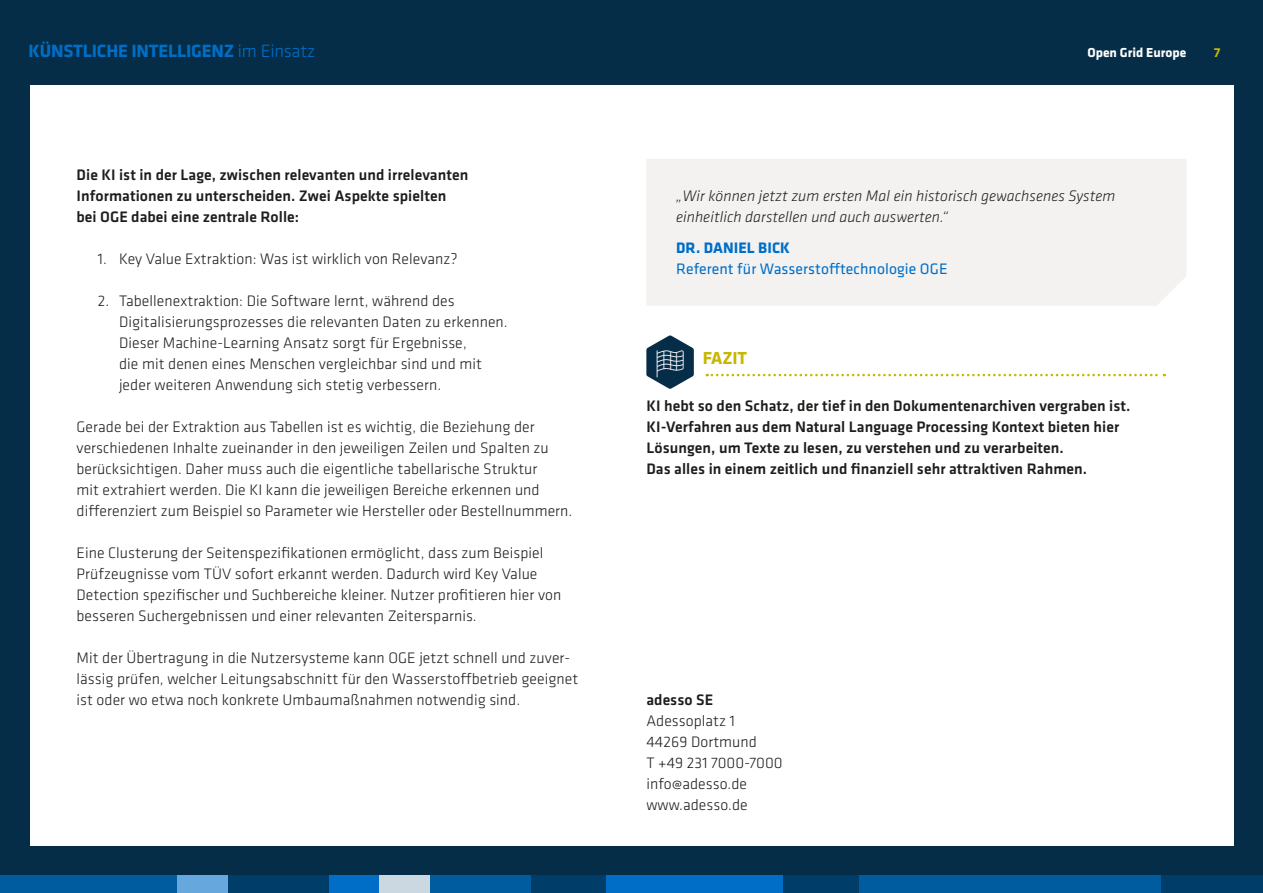
<style>
.page{position:relative;width:1263px;height:893px;background:#062d47}
.page>*{position:absolute;margin:0;border:0;box-sizing:border-box;transform-origin:0 0}
.t1{font:700 18.45px "Klavika";letter-spacing:-.01em;color:#006ec7}
.UC22_-_Hexagon{font:700 18px "Klavika";letter-spacing:-.005em;color:#c8b600}
.UC_-_Copy_Schwarz{font:300 15.75px/21px "Klavika";letter-spacing:.005em;color:#1d1d1b}
.UC_-_Copy_Schwarz-2{font:500 15.75px/21px "Klavika";letter-spacing:.005em;color:#1d1d1b}
.UC_-_Copy_Schwarz-3{font:italic 300 15.75px/21px "Klavika";letter-spacing:.005em;color:#1d1d1b}
.UC_-_Copy_Schwarz-4{font:15.75px "Klavika";letter-spacing:.005em;color:#006ec7}
.UC_-_Copy_Schwarz-5{font:700 15.75px "Klavika";letter-spacing:.005em;color:#006ec7}
.t2{font:700 13.5px "Klavika";color:#fff}
.t3{font:700 13.5px "Klavika";color:#c8b600}
.s1{font-weight:300}
</style>
<div class="page">
<div style="left:859px;top:876px;width:303px;height:17px;background:#005c9e"></div>
<div style="left:1162px;top:876px;width:101px;height:17px;background:#003d69"></div>
<div style="left:606px;top:876px;width:177px;height:17px;background:#006ec7"></div>
<div style="left:783px;top:876px;width:76px;height:17px;background:#003d69"></div>
<div style="left:530px;top:876px;width:76px;height:17px;background:#003d69"></div>
<div style="left:429px;top:876px;width:101px;height:17px;background:#005c9e"></div>
<div style="left:379px;top:876px;width:50px;height:17px;background:#ccd8e1"></div>
<div style="left:328px;top:876px;width:51px;height:17px;background:#006ec7"></div>
<div style="left:227px;top:876px;width:101px;height:17px;background:#003d69"></div>
<div style="left:177px;top:876px;width:50px;height:17px;background:#66a8dd"></div>
<div style="left:0;top:876px;width:177px;height:17px;background:#005c9e"></div>
<div style="left:30px;top:85px;width:1203px;height:761px;background:#fff"></div>
<svg style="left:707px;top:374px;width:458px;height:2px"></svg>
<div style="left:647px;top:159px;width:539px;height:147px;background:#f3f2f1"></div>
<svg style="left:646px;top:335px;width:48px;height:54px"></svg>
<p class="t1" style="left:29px;top:40px;width:288px">KÜNSTLICHE INTELLIGENZ <span class="s1">im Einsatz</span></p>
<p class="UC_-_Copy_Schwarz-2" style="left:77px;top:164px;width:393px">Die KI ist in der Lage, zwischen relevanten und irrelevanten<br>Informationen zu unterscheiden. Zwei Aspekte spielten bei OGE dabei eine zentrale Rolle:</p>
<p class="UC_-_Copy_Schwarz" style="left:98px;top:248px;width:361px">1. Key Value Extraktion: Was ist wirklich von Relevanz?</p>
<p class="UC_-_Copy_Schwarz" style="left:119px;top:290px;width:390px;text-indent:-21px">2. Tabellenextraktion: Die Software lernt, während des Digitalisierungsprozesses die relevanten Daten zu erkennen.<br>Dieser Machine-Learning Ansatz sorgt für Ergebnisse,<br>die mit denen eines Menschen vergleichbar sind und mit jeder weiteren Anwendung sich stetig verbessern.</p>
<p class="UC_-_Copy_Schwarz" style="left:77px;top:416px;width:497px">Gerade bei der Extraktion aus Tabellen ist es wichtig, die Beziehung der verschiedenen Inhalte zueinander in den jeweiligen Zeilen und Spalten zu berücksichtigen. Daher muss auch die eigentliche tabellarische Struktur<br>mit extrahiert werden. Die KI kann die jeweiligen Bereiche erkennen und differenziert zum Beispiel so Parameter wie Hersteller oder Bestellnummern.</p>
<p class="UC_-_Copy_Schwarz" style="left:77px;top:542px;width:486px">Eine Clusterung der Seitenspezifikationen ermöglicht, dass zum Beispiel Prüfzeugnisse vom TÜV sofort erkannt werden. Dadurch wird Key Value Detection spezifischer und Suchbereiche kleiner. Nutzer profitieren hier von besseren Suchergebnissen und einer relevanten Zeitersparnis.</p>
<p class="UC_-_Copy_Schwarz" style="left:77px;top:647px;width:503px">Mit der Übertragung in die Nutzersysteme kann OGE jetzt schnell und zuver&shy;lässig prüfen, welcher Leitungsabschnitt für den Wasserstoffbetrieb geeignet ist oder wo etwa noch konkrete Umbaumaßnahmen notwendig sind.</p>
<p class="t2" style="left:1087px;top:45px;width:100px">Open Grid Europe</p>
<p class="t3" style="left:1213px;top:45px;width:9px">7</p>
<p class="UC_-_Copy_Schwarz-3" style="left:676px;top:185px;width:441px">„Wir können jetzt zum ersten Mal ein historisch gewachsenes System einheitlich darstellen und auch auswerten.“</p>
<p class="UC_-_Copy_Schwarz-5" style="left:676px;top:240px;width:115px">DR. DANIEL BICK</p>
<p class="UC_-_Copy_Schwarz-4" style="left:676px;top:261px;width:273px">Referent für Wasserstofftechnologie OGE</p>
<p class="UC22_-_Hexagon" style="left:703px;top:348px;width:46px">FAZIT</p>
<p class="UC_-_Copy_Schwarz-2" style="left:646px;top:395px;width:486px">KI hebt so den Schatz, der tief in den Dokumentenarchiven vergraben ist.<br>KI-Verfahren aus dem Natural Language Processing Kontext bieten hier<br>Lösungen, um Texte zu lesen, zu verstehen und zu verarbeiten.</p>
<p class="UC_-_Copy_Schwarz-2" style="left:646px;top:458px;width:442px">Das alles in einem zeitlich und finanziell sehr attraktiven Rahmen.</p>
<p class="UC_-_Copy_Schwarz-2" style="left:646px;top:689px;width:68px">adesso SE</p>
<p class="UC_-_Copy_Schwarz" style="left:646px;top:710px;width:90px">Adessoplatz 1</p>
<p class="UC_-_Copy_Schwarz" style="left:646px;top:731px;width:112px">44269 Dortmund</p>
<p class="UC_-_Copy_Schwarz" style="left:646px;top:752px;width:138px">T +49 231 7000-7000</p>
<p class="UC_-_Copy_Schwarz" style="left:646px;top:773px;width:102px">info@adesso.de</p>
<p class="UC_-_Copy_Schwarz" style="left:646px;top:794px;width:103px">www.adesso.de</p>
</div>
